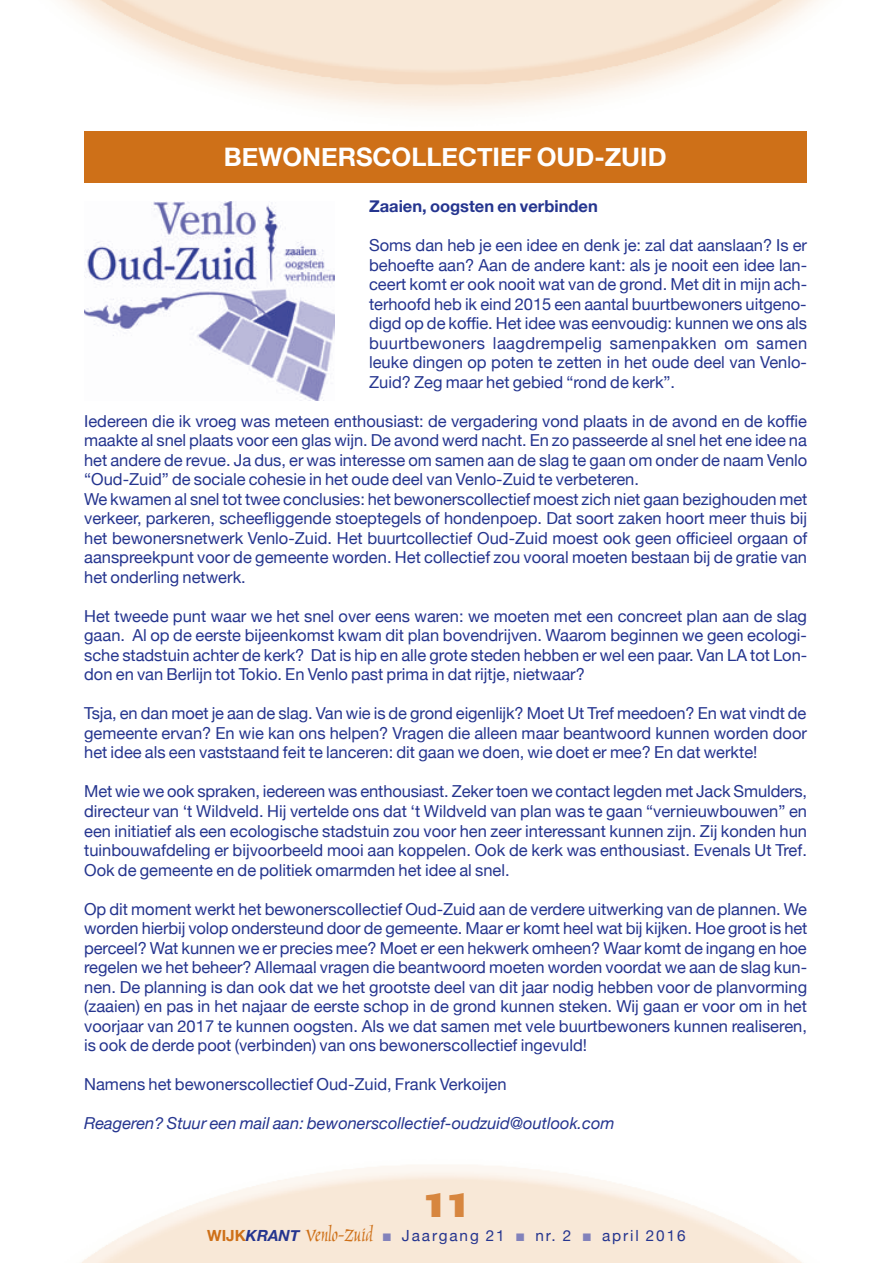
<style>
.page{position:relative;width:893px;height:1263px;background:#fff}
.page>*{position:absolute;margin:0;border:0;box-sizing:border-box;transform-origin:0 0}
.t1{font:800 36px "Imago";color:#d7863f}
.t2{font:700 25.5px "Helvetica Neue";color:#fff}
.t3{font:24.3px "Marigold";color:#ce7018}
.t4{font:16.5px/19.5px "Helvetica Neue";color:#25358f;text-align:justify}
.t5{font:italic 16.5px "Helvetica Neue";color:#25358f}
.t6{font:700 16.5px "Helvetica Neue";color:#25358f}
.t7{font:15.3px "Helvetica Neue";letter-spacing:.125em;color:#25358f}
.s1{font-family:"Helvetica Neue";font-weight:700;font-size:15.3px}
.s2{font-family:"Helvetica Neue";font-weight:700;font-style:italic;font-size:15.3px;color:#25358f}
.s3{color:#8282bb}
</style>
<div class="page">
<div style="left:84px;top:131px;width:723px;height:51px;background:#ce7018"></div>
<img style="left:84px;top:202px;width:250px;height:198px">
<h2 class="t2" style="left:224px;top:137px;width:36px">Bewonerscollectie</h2>
<h2 class="t2" style="left:517px;top:137px;width:120px">f Oud-Zuid</h2>
<p class="t6" style="left:369px;top:193px;width:230px">Zaaien, oogsten en verbinden</p>
<p class="t4" style="left:369px;top:237px;width:440px">Soms dan heb je een idee en denk je: zal dat aanslaan? Is er behoefte aan? Aan de andere kant: als je nooit een idee lan&shy;ceert komt er ook nooit wat van de grond. Met dit in mijn ach&shy;terhoofd heb ik eind 2015 een aantal buurtbewoners uitgeno&shy;digd op de koffie. Het idee was eenvoudig: kunnen we ons als buurtbewoners laagdrempelig samenpakken om samen leuke dingen op poten te zetten in het oude deel van Venlo-Zuid? Zeg maar het gebied “rond de kerk”.</p>
<p class="t4" style="left:84px;top:412px;width:725px;text-align:left">Iedereen die ik vroeg was meteen enthousiast: de vergadering vond plaats in de avond en de koffie maakte al snel plaats voor een glas wijn. De avond werd nacht. En zo passeerde al snel het ene idee na het andere de revue. Ja dus, er was interesse om samen aan de slag te gaan om onder de naam Venlo “Oud-Zuid” de sociale cohesie in het oude deel van Venlo-Zuid te verbeteren.<br>We kwamen al snel tot twee conclusies: het bewonerscollectief moest zich niet gaan bezighouden met verkeer, parkeren, scheefliggende stoeptegels of hondenpoep. Dat soort zaken hoort meer thuis bij het bewonersnetwerk Venlo-Zuid. Het buurtcollectief Oud-Zuid moest ook geen officieel orgaan of aanspreekpunt voor de gemeente worden. Het collectief zou vooral moeten bestaan bij de gratie van het onderling netwerk.</p>
<p class="t4" style="left:84px;top:607px;width:725px">Het tweede punt waar we het snel over eens waren: we moeten met een concreet plan aan de slag gaan. Al op de eerste bijeenkomst kwam dit plan bovendrijven. Waarom beginnen we geen ecologi&shy;sche stadstuin achter de kerk? Dat is hip en alle grote steden hebben er wel een paar. Van LA tot Lon&shy;don en van Berlijn tot Tokio. En Venlo past prima in dat rijtje, nietwaar?</p>
<p class="t4" style="left:84px;top:705px;width:724px">Tsja, en dan moet je aan de slag. Van wie is de grond eigenlijk? Moet Ut Tref meedoen? En wat vindt de gemeente ervan? En wie kan ons helpen? Vragen die alleen maar beantwoord kunnen worden door het idee als een vaststaand feit te lanceren: dit gaan we doen, wie doet er mee? En dat werkte!</p>
<p class="t4" style="left:84px;top:783px;width:724px">Met wie we ook spraken, iedereen was enthousiast. Zeker toen we contact legden met Jack Smulders, directeur van ‘t Wildveld. Hij vertelde ons dat ‘t Wildveld van plan was te gaan “vernieuwbouwen” en een initiatief als een ecologische stadstuin zou voor hen zeer interessant kunnen zijn. Zij konden hun tuinbouwafdeling er bijvoorbeeld mooi aan koppelen. Ook de kerk was enthousiast. Evenals Ut Tref.<br>Ook de gemeente en de politiek omarmden het idee al snel.</p>
<p class="t4" style="left:84px;top:900px;width:725px">Op dit moment werkt het bewonerscollectief Oud-Zuid aan de verdere uitwerking van de plannen. We worden hierbij volop ondersteund door de gemeente. Maar er komt heel wat bij kijken. Hoe groot is het perceel? Wat kunnen we er precies mee? Moet er een hekwerk omheen? Waar komt de ingang en hoe regelen we het beheer? Allemaal vragen die beantwoord moeten worden voordat we aan de slag kun&shy;nen. De planning is dan ook dat we het grootste deel van dit jaar nodig hebben voor de planvorming (zaaien) en pas in het najaar de eerste schop in de grond kunnen steken. Wij gaan er voor om in het voorjaar van 2017 te kunnen oogsten. Als we dat samen met vele buurtbewoners kunnen realiseren, is ook de derde poot (verbinden) van ons bewonerscollectief ingevuld!</p>
<p class="t4" style="left:84px;top:1075px;width:424px">Namens het bewonerscollectief Oud-Zuid, Frank Verkoijen</p>
<p class="t5" style="left:84px;top:1111px;width:532px">Reageren? Stuur een mail aan: bewonerscollectief-oudzuid@outlook.com</p>
<h1 class="t1" style="left:423px;top:1182px;width:48px">11</h1>
<h3 class="t3" style="left:207px;top:1220px;width:167px"><span class="s1">WIJK</span><span class="s2">KRANT</span> Venlo-Zuid</h3>
<p class="t7" style="left:383px;top:1224px;width:305px"><span class="s3">■</span> Jaargang 21 <span class="s3">■</span> nr. 2 <span class="s3">■</span> april 2016</p>
</div>
